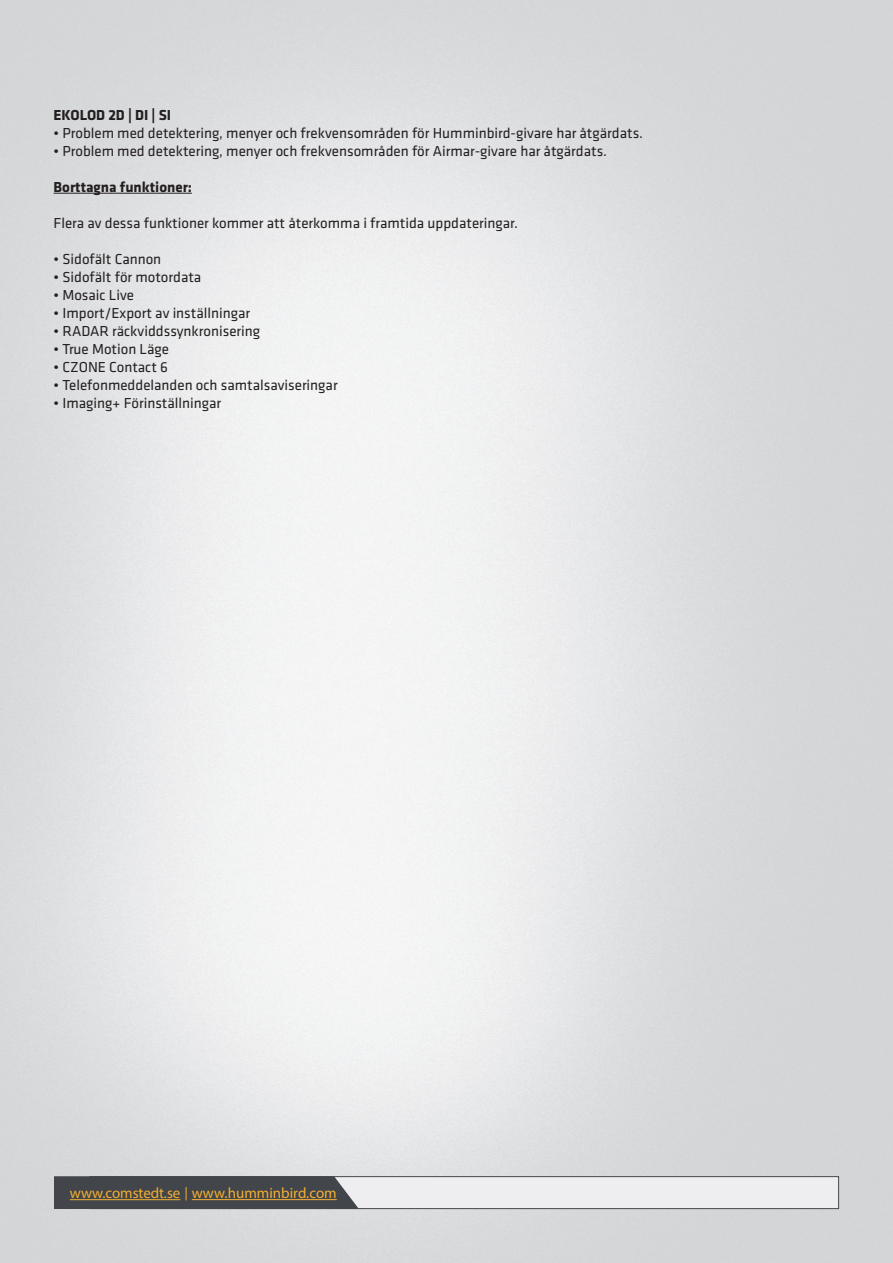
<style>
.page{position:relative;width:893px;height:1263px;background:#fff}
.page>*{position:absolute;margin:0;border:0;box-sizing:border-box;transform-origin:0 0}
.t1{font:15px "Klavika";color:#231f20}
.t2{font:700 15px "Klavika";color:#231f20}
.t3{font:15px "Myriad Pro";color:#f4af32}
</style>
<div class="page">
<div style="left:90px;top:1176px;width:749px;height:33px;background:#eeeef0;border:1px solid #43474b"></div>
<svg style="left:54px;top:1176px;width:305px;height:33px;background:#4d4e4f"></svg>
<hr style="left:54px;top:193px;width:138px;height:1px;background:#231f20">
<p class="t2" style="left:54px;top:104px;width:119px">EKOLOD 2D | DI | SI</p>
<p class="t1" style="left:54px;top:123px;width:591px">• Problem med detektering, menyer och frekvensområden för Humminbird-givare har åtgärdats.</p>
<p class="t1" style="left:54px;top:141px;width:555px">• Problem med detektering, menyer och frekvensområden för Airmar-givare har åtgärdats.</p>
<p class="t2" style="left:54px;top:176px;width:140px">Borttagna funktioner:</p>
<p class="t1" style="left:54px;top:213px;width:466px">Flera av dessa funktioner kommer att återkomma i framtida uppdateringar.</p>
<p class="t1" style="left:54px;top:249px;width:109px">• Sidofält Cannon</p>
<p class="t1" style="left:54px;top:267px;width:149px">• Sidofält för motordata</p>
<p class="t1" style="left:54px;top:285px;width:82px">• Mosaic Live</p>
<p class="t1" style="left:54px;top:303px;width:198px">• Import/Export av inställningar</p>
<p class="t1" style="left:54px;top:321px;width:208px">• RADAR räckviddssynkronisering</p>
<p class="t1" style="left:54px;top:339px;width:117px">• True Motion Läge</p>
<p class="t1" style="left:54px;top:357px;width:116px">• CZONE Contact 6</p>
<p class="t1" style="left:54px;top:375px;width:286px">• Telefonmeddelanden och samtalsaviseringar</p>
<p class="t1" style="left:54px;top:393px;width:169px">• Imaging+ Förinställningar</p>
<p class="t3" style="left:70px;top:1184px;width:112px">www.comstedt.se</p>
<p class="t3" style="left:192px;top:1184px;width:147px">www.humminbird.com</p>
</div>
